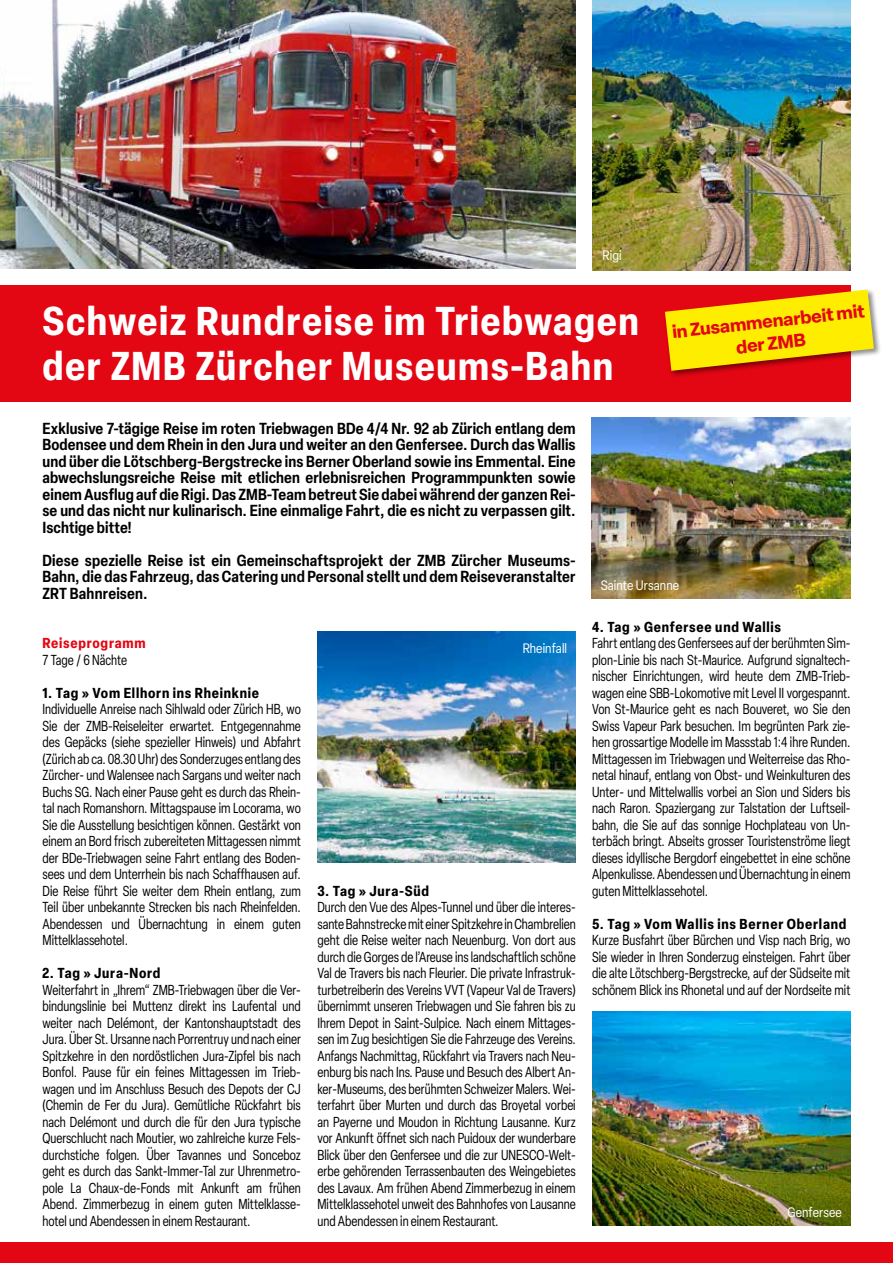
<style>
.page{position:relative;width:893px;height:1263px;background:#fff}
.page>*{position:absolute;margin:0;border:0;box-sizing:border-box;transform-origin:0 0}
.t1{font:700 condensed 39.6px/45px "Elza";letter-spacing:.04em;color:#fff}
.t2{font:700 18px/22.5px "Elza";color:#e30613;text-align:center}
.t3{font:600 condensed 15.75px/16.5px "Elza";letter-spacing:.01em;color:#000;text-align:justify}
.t4{font:condensed 14.25px/16.5px "Elza";color:#000;text-align:justify;scale:.9 1}
.t5{font:700 condensed 14.25px "Elza";letter-spacing:.05em;color:#000}
.t6{font:700 condensed 14.25px "Elza";letter-spacing:.05em;color:#e30613}
.t7{font:condensed 13.5px "Elza";letter-spacing:.01em;color:#fff}
</style>
<div class="page">
<div style="left:0;top:1242px;width:893px;height:21px;background:#e30613"></div>
<div style="left:0;top:285px;width:850px;height:116px;background:#e30613"></div>
<div style="left:664px;top:288px;width:217px;height:90px;background:#000;opacity:.45"></div>
<svg style="left:665px;top:290px;width:209px;height:81px"></svg>
<img style="left:592px;top:1011px;width:258px;height:214px">
<img style="left:0;top:0;width:576px;height:268px">
<img style="left:592px;top:0;width:258px;height:270px">
<img style="left:317px;top:631px;width:259px;height:231px">
<img style="left:592px;top:417px;width:258px;height:181px">
<p class="t7" style="left:603px;top:246px;width:21px">Rigi</p>
<h1 class="t1" style="left:43px;top:298px;width:598px">Schweiz Rundreise im Triebwagen der ZMB Zürcher Museums-Bahn</h1>
<p class="t2" style="left:671px;top:320px;width:195px;rotate:-6deg">in Zusammenarbeit mit der ZMB</p>
<p class="t3" style="left:43px;top:419px;width:535px">Exklusive 7-tägige Reise im roten Triebwagen BDe 4/4 Nr. 92 ab Zürich entlang dem Bodensee und dem Rhein in den Jura und weiter an den Genfersee. Durch das Wallis und über die Lötschberg-Bergstrecke ins Berner Oberland sowie ins Emmental. Eine abwechslungsreiche Reise mit etlichen erlebnisreichen Programmpunkten sowie einem Ausflug auf die Rigi. Das ZMB-Team betreut Sie dabei während der ganzen Rei&shy;se und das nicht nur kulinarisch. Eine einmalige Fahrt, die es nicht zu verpassen gilt.<br>Ischtige bitte!</p>
<p class="t3" style="left:43px;top:551px;width:535px">Diese spezielle Reise ist ein Gemeinschaftsprojekt der ZMB Zürcher Museums-Bahn, die das Fahrzeug, das Catering und Personal stellt und dem Reiseveranstalter ZRT Bahnreisen.</p>
<p class="t6" style="left:43px;top:633px;width:105px">Reiseprogramm</p>
<p class="t4" style="left:43px;top:651px;width:96px">7 Tage / 6 Nächte</p>
<p class="t5" style="left:43px;top:682px;width:218px">1. Tag » Vom Ellhorn ins Rheinknie</p>
<p class="t4" style="left:43px;top:700px;width:289px">Individuelle Anreise nach Sihlwald oder Zürich HB, wo Sie der ZMB-Reiseleiter erwartet. Entgegennahme des Gepäcks (siehe spezieller Hinweis) und Abfahrt (Zürich ab ca. 08.30 Uhr) des Sonderzuges entlang des Zürcher- und Walensee nach Sargans und weiter nach Buchs SG. Nach einer Pause geht es durch das Rhein&shy;tal nach Romanshorn. Mittagspause im Locorama, wo Sie die Ausstellung besichtigen können. Gestärkt von einem an Bord frisch zubereiteten Mittagessen nimmt der BDe-Triebwagen seine Fahrt entlang des Boden&shy;sees und dem Unterrhein bis nach Schaffhausen auf.<br>Die Reise führt Sie weiter dem Rhein entlang, zum Teil über unbekannte Strecken bis nach Rheinfelden.<br>Abendessen und Übernachtung in einem guten Mittelklassehotel.</p>
<p class="t5" style="left:43px;top:963px;width:119px">2. Tag » Jura-Nord</p>
<p class="t4" style="left:43px;top:981px;width:289px">Weiterfahrt in „Ihrem“ ZMB-Triebwagen über die Ver&shy;bindungslinie bei Muttenz direkt ins Laufental und weiter nach Delémont, der Kantonshauptstadt des Jura. Über St. Ursanne nach Porrentruy und nach einer Spitzkehre in den nordöstlichen Jura-Zipfel bis nach Bonfol. Pause für ein feines Mittagessen im Trieb&shy;wagen und im Anschluss Besuch des Depots der CJ (Chemin de Fer du Jura). Gemütliche Rückfahrt bis nach Delémont und durch die für den Jura typische Querschlucht nach Moutier, wo zahlreiche kurze Fels&shy;durchstiche folgen. Über Tavannes und Sonceboz geht es durch das Sankt-Immer-Tal zur Uhrenmetro&shy;pole La Chaux-de-Fonds mit Ankunft am frühen Abend. Zimmerbezug in einem guten Mittelklasse&shy;hotel und Abendessen in einem Restaurant.</p>
<p class="t7" style="left:523px;top:639px;width:46px">Rheinfall</p>
<p class="t5" style="left:317px;top:880px;width:113px">3. Tag » Jura-Süd</p>
<p class="t4" style="left:317px;top:898px;width:289px">Durch den Vue des Alpes-Tunnel und über die interes&shy;sante Bahnstrecke mit einer Spitzkehre in Chambrelien geht die Reise weiter nach Neuenburg. Von dort aus durch die Gorges de l’Areuse ins landschaftlich schöne Val de Travers bis nach Fleurier. Die private Infrastruk&shy;turbetreiberin des Vereins VVT (Vapeur Val de Travers) übernimmt unseren Triebwagen und Sie fahren bis zu Ihrem Depot in Saint-Sulpice. Nach einem Mittages&shy;sen im Zug besichtigen Sie die Fahrzeuge des Vereins.<br>Anfangs Nachmittag, Rückfahrt via Travers nach Neu&shy;enburg bis nach Ins. Pause und Besuch des Albert An&shy;ker-Museums, des berühmten Schweizer Malers. Wei&shy;terfahrt über Murten und durch das Broyetal vorbei an Payerne und Moudon in Richtung Lausanne. Kurz vor Ankunft öffnet sich nach Puidoux der wunderbare Blick über den Genfersee und die zur UNESCO-Welt&shy;erbe gehörenden Terrassenbauten des Weingebietes des Lavaux. Am frühen Abend Zimmerbezug in einem Mittelklassehotel unweit des Bahnhofes von Lausanne und Abendessen in einem Restaurant.</p>
<p class="t7" style="left:601px;top:576px;width:80px">Sainte Ursanne</p>
<p class="t5" style="left:592px;top:616px;width:191px">4. Tag » Genfersee und Wallis</p>
<p class="t4" style="left:592px;top:634px;width:289px">Fahrt entlang des Genfersees auf der berühmten Sim&shy;plon-Linie bis nach St-Maurice. Aufgrund signaltech&shy;nischer Einrichtungen, wird heute dem ZMB-Trieb&shy;wagen eine SBB-Lokomotive mit Level II vorgespannt.<br>Von St-Maurice geht es nach Bouveret, wo Sie den Swiss Vapeur Park besuchen. Im begrünten Park zie&shy;hen grossartige Modelle im Massstab 1:4 ihre Runden.<br>Mittagessen im Triebwagen und Weiterreise das Rho&shy;netal hinauf, entlang von Obst- und Weinkulturen des Unter- und Mittelwallis vorbei an Sion und Siders bis nach Raron. Spaziergang zur Talstation der Luftseil&shy;bahn, die Sie auf das sonnige Hochplateau von Un&shy;terbäch bringt. Abseits grosser Touristenströme liegt dieses idyllische Bergdorf eingebettet in eine schöne Alpenkulisse. Abendessen und Übernachtung in einem guten Mittelklassehotel.</p>
<p class="t5" style="left:592px;top:913px;width:256px">5. Tag » Vom Wallis ins Berner Oberland</p>
<p class="t4" style="left:592px;top:931px;width:289px">Kurze Busfahrt über Bürchen und Visp nach Brig, wo Sie wieder in Ihren Sonderzug einsteigen. Fahrt über die alte Lötschberg-Bergstrecke, auf der Südseite mit schönem Blick ins Rhonetal und auf der Nordseite mit</p>
<p class="t7" style="left:787px;top:1203px;width:56px">Genfersee</p>
</div>
